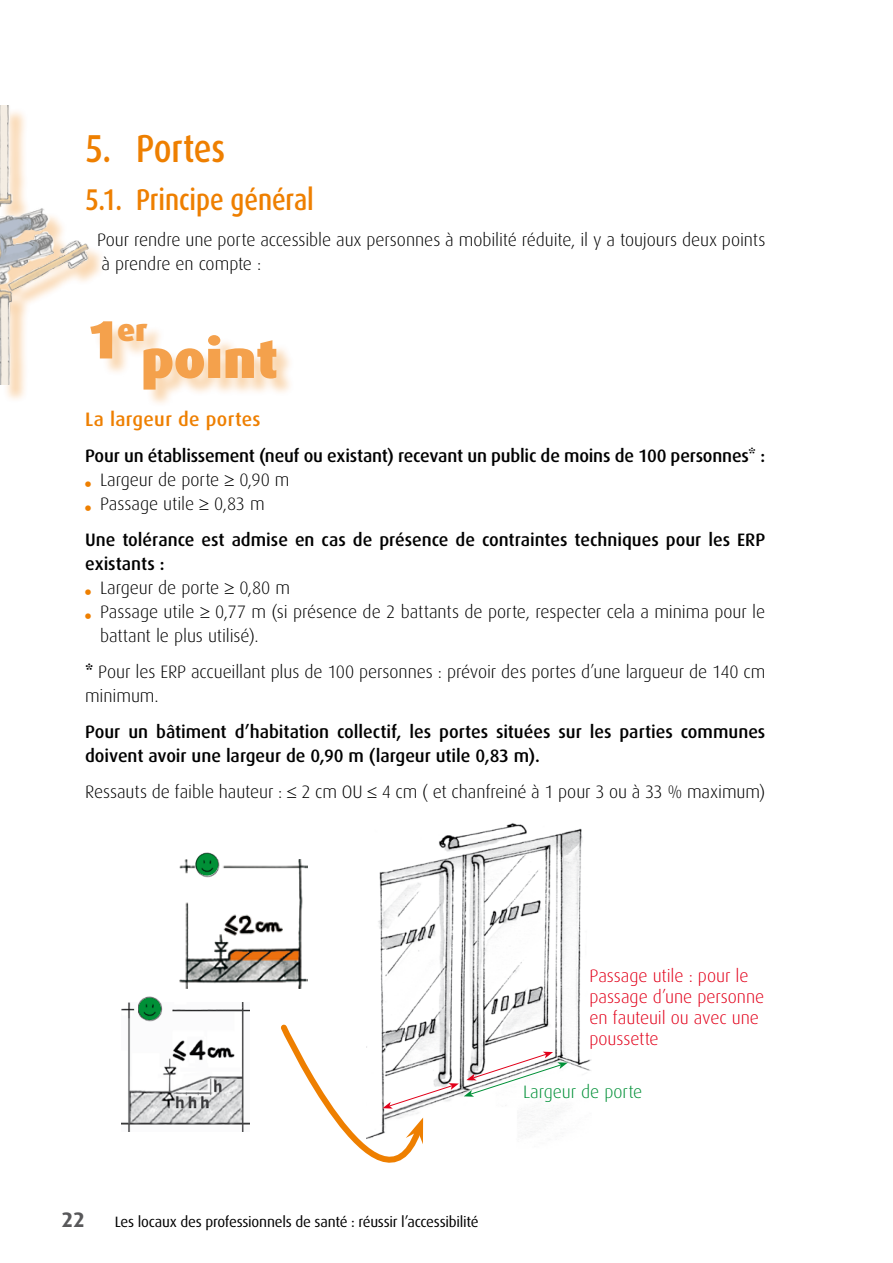
<style>
.page{position:relative;width:893px;height:1263px;background:#fff}
.page>*{position:absolute;margin:0;border:0;box-sizing:border-box;transform-origin:0 0}
.t1{font:900 54px "Dax";letter-spacing:-.005em;color:#f4a14c}
.t2{font:500 39px "Dax";letter-spacing:-.01em;color:#ee7f00;scale:.85 1}
.t3{font:900 31.35px "Dax";color:#f4a14c}
.t4{font:500 30px "Dax";letter-spacing:-.005em;color:#ee7f00;scale:.85 1}
.t5{font:700 21px "Dax";color:#58585a}
.t6{font:500 19.5px "Dax";letter-spacing:.02em;color:#ee7f00}
.t7{font:300 18px/24px "Dax";letter-spacing:-.005em;color:#000}
.t8{font:500 18px/24px "Dax";letter-spacing:-.005em;color:#000}
.t9{font:300 18px/21px "Dax";letter-spacing:-.005em;color:#e2001a}
.t10{font:300 18px "Dax";color:#009037}
.t11{font:15px "Dax";letter-spacing:-.015em;color:#000}
.s1{font-size:54px}
.s2{font-weight:300}
.s3{font-weight:700}
</style>
<div class="page">
<div style="left:0;top:107px;width:106px;height:296px;background:#ee7f00;opacity:.6"></div>
<img style="left:0;top:105px;width:106px;height:280px">
<div style="left:92px;top:324px;width:202px;height:84px;background:#ee7f00;opacity:.3"></div>
<img style="left:179px;top:860px;width:128px;height:128px">
<img style="left:196px;top:852px;width:24px;height:25px">
<img style="left:378px;top:823px;width:213px;height:248px">
<img style="left:122px;top:1003px;width:128px;height:128px">
<img style="left:138px;top:996px;width:25px;height:26px">
<svg style="left:281px;top:1021px;width:287px;height:142px"></svg>
<h2 class="t2" style="left:85px;top:127px;width:166px">5. Portes</h2>
<h3 class="t4" style="left:85px;top:183px;width:271px">5.1. Principe général</h3>
<p class="t7" style="left:97px;top:228px;width:670px">Pour rendre une porte accessible aux personnes à mobilité réduite, il y a toujours deux points à prendre en compte :</p>
<h3 class="t3" style="left:87px;top:312px;width:62px"><span class="s1">1</span>er</h3>
<h1 class="t1" style="left:141px;top:328px;width:139px">point</h1>
<p class="t6" style="left:85px;top:408px;width:177px">La largeur de portes</p>
<p class="t8" style="left:100px;top:444px;width:667px;text-indent:-15px">Pour un établissement (neuf ou existant) recevant un public de moins de 100 personnes* :<br><span class="s2">Largeur de porte</span> ≥ <span class="s2">0,90 m<br>Passage utile</span> ≥ <span class="s2">0,83 m</span></p>
<p class="t8" style="left:85px;top:528px;width:682px">Une tolérance est admise en cas de présence de contraintes techniques pour les ERP</p>
<p class="t8" style="left:85px;top:552px;width:81px">existants :</p>
<p class="t7" style="left:100px;top:576px;width:192px">Largeur de porte ≥ 0,80 m</p>
<p class="t7" style="left:100px;top:600px;width:667px">Passage utile ≥ 0,77 m (si présence de 2 battants de porte, respecter cela a minima pour le</p>
<p class="t7" style="left:100px;top:624px;width:160px">battant le plus utilisé).</p>
<p class="t7" style="left:85px;top:660px;width:682px"><span class="s3">*</span> Pour les ERP accueillant plus de 100 personnes : prévoir des portes d’une largueur de 140 cm minimum.</p>
<p class="t8" style="left:85px;top:720px;width:682px">Pour un bâtiment d’habitation collectif, les portes situées sur les parties communes doivent avoir une largeur de 0,90 m (largeur utile 0,83 m).</p>
<p class="t7" style="left:85px;top:780px;width:682px">Ressauts de faible hauteur : ≤ 2 cm OU ≤ 4 cm ( et chanfreiné à 1 pour 3 ou à 33 % maximum)</p>
<p class="t5" style="left:62px;top:1207px;width:25px">22</p>
<p class="t11" style="left:115px;top:1213px;width:365px">Les locaux des professionnels de santé : réussir l’accessibilité</p>
<p class="t9" style="left:589px;top:966px;width:176px">Passage utile : pour le passage d’une personne en fauteuil ou avec une poussette</p>
<p class="t10" style="left:523px;top:1081px;width:121px">Largeur de porte</p>
</div>
